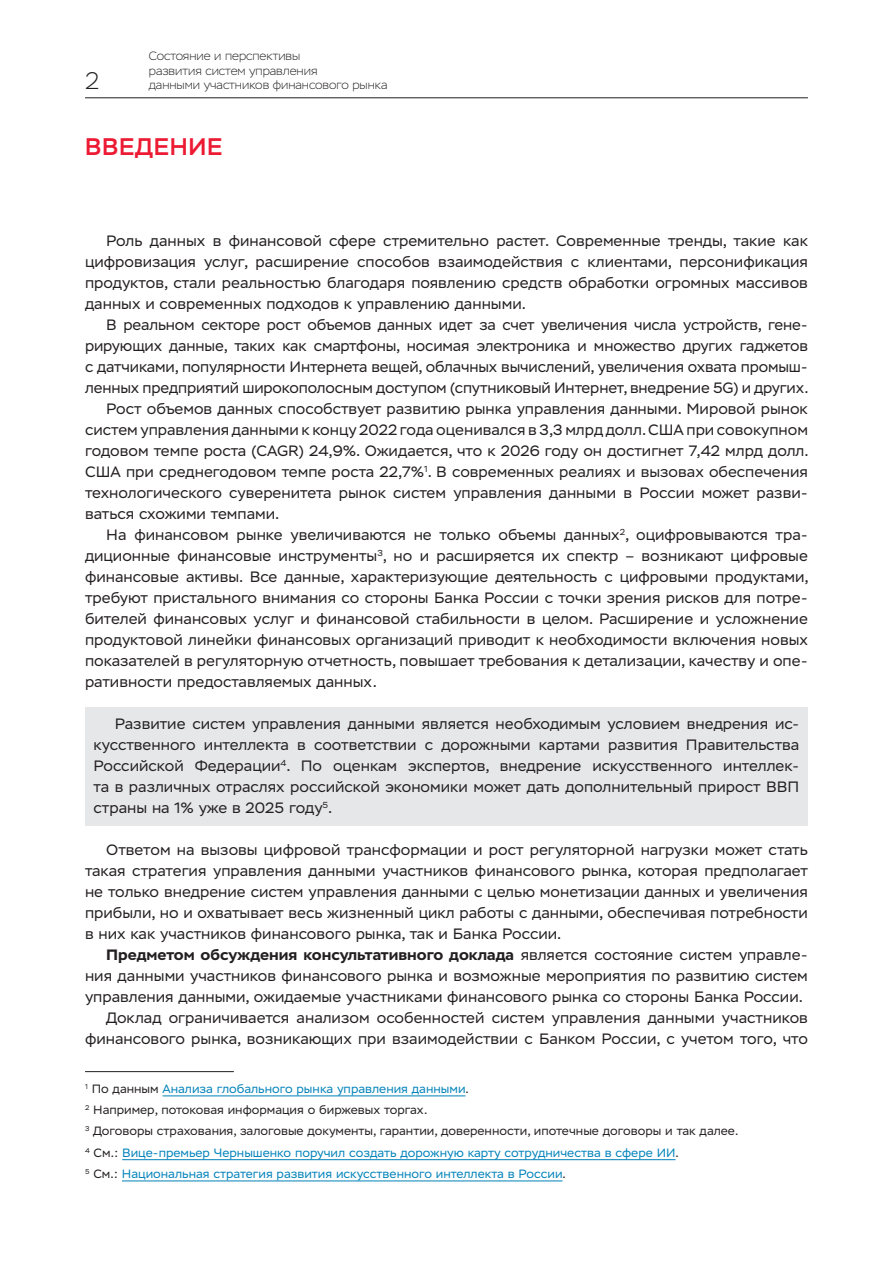
<style>
.page{position:relative;width:893px;height:1263px;background:#fff}
.page>*{position:absolute;margin:0;border:0;box-sizing:border-box;transform-origin:0 0}
.t1{font:500 24px "Stem";letter-spacing:.03em;color:#ed1a33}
.t2{font:200 24px "Stem";color:#231f20}
.t3{font:15px/21px "Stem Text";color:#231f20;text-align:justify}
.t4{font:700 15px "Stem Text";color:#231f20}
.t5{font:12px/21.3px "Stem Text";color:#0082ba}
.t6{font:200 12px/14.4px "Stem";color:#231f20}
.s1{font-weight:400}
.s2{color:#231f20}
</style>
<div class="page">
<hr style="left:85px;top:98px;width:723px;height:1px;background:#231f20">
<div style="left:85px;top:707px;width:723px;height:119px;background:#e6e7e9"></div>
<hr style="left:85px;top:1071px;width:149px;height:1px;background:#231f20">
<hr style="left:163px;top:1096px;width:303px;height:1px;background:#0082ba">
<hr style="left:122px;top:1159px;width:553px;height:1px;background:#0082ba">
<hr style="left:122px;top:1181px;width:441px;height:1px;background:#0082ba">
<h1 class="t2" style="left:85px;top:67px;width:16px">2</h1>
<p class="t6" style="left:149px;top:49px;width:240px">Состояние и перспективы<br>развития систем управления<br>данными участников финансового рынка</p>
<h1 class="t1" style="left:85px;top:132px;width:139px">ВВЕДЕНИЕ</h1>
<p class="t3" style="left:85px;top:230px;width:724px;text-indent:21px">Роль данных в финансовой сфере стремительно растет. Современные тренды, такие как цифровизация услуг, расширение способов взаимодействия с клиентами, персонификация продуктов, стали реальностью благодаря появлению средств обработки огромных массивов данных и современных подходов к управлению данными.</p>
<p class="t3" style="left:106px;top:314px;width:703px">В реальном секторе рост объемов данных идет за счет увеличения числа устройств, гене-</p>
<p class="t3" style="left:85px;top:335px;width:724px">рирующих данные, таких как смартфоны, носимая электроника и множество других гаджетов</p>
<p class="t3" style="left:85px;top:356px;width:724px">с датчиками, популярности Интернета вещей, облачных вычислений, увеличения охвата промыш-</p>
<p class="t3" style="left:85px;top:377px;width:725px">ленных предприятий широкополосным доступом (спутниковый Интернет, внедрение 5G) и других.</p>
<p class="t3" style="left:106px;top:398px;width:703px">Рост объемов данных способствует развитию рынка управления данными. Мировой рынок</p>
<p class="t3" style="left:85px;top:419px;width:724px">систем управления данными к концу 2022 года оценивался в 3,3 млрд долл. США при совокупном</p>
<p class="t3" style="left:85px;top:440px;width:725px">годовом темпе роста (CAGR) 24,9%. Ожидается, что к 2026 году он достигнет 7,42 млрд долл.</p>
<p class="t3" style="left:85px;top:461px;width:724px">США при среднегодовом темпе роста 22,7%<sup>1</sup>. В современных реалиях и вызовах обеспечения</p>
<p class="t3" style="left:85px;top:482px;width:724px">технологического суверенитета рынок систем управления данными в России может разви-</p>
<p class="t3" style="left:85px;top:503px;width:196px">ваться схожими темпами.</p>
<p class="t3" style="left:106px;top:524px;width:703px">На финансовом рынке увеличиваются не только объемы данных<sup>2</sup>, оцифровываются тра-</p>
<p class="t3" style="left:85px;top:545px;width:724px">диционные финансовые инструменты<sup>3</sup>, но и расширяется их спектр – возникают цифровые</p>
<p class="t3" style="left:85px;top:566px;width:725px">финансовые активы. Все данные, характеризующие деятельность с цифровыми продуктами,</p>
<p class="t3" style="left:85px;top:587px;width:724px">требуют пристального внимания со стороны Банка России с точки зрения рисков для потре-</p>
<p class="t3" style="left:85px;top:608px;width:724px">бителей финансовых услуг и финансовой стабильности в целом. Расширение и усложнение</p>
<p class="t3" style="left:85px;top:629px;width:724px">продуктовой линейки финансовых организаций приводит к необходимости включения новых</p>
<p class="t3" style="left:85px;top:650px;width:724px">показателей в регуляторную отчетность, повышает требования к детализации, качеству и опе-</p>
<p class="t3" style="left:85px;top:671px;width:293px">ративности предоставляемых данных.</p>
<p class="t3" style="left:94px;top:713px;width:707px;text-indent:21px">Развитие систем управления данными является необходимым условием внедрения ис&shy;кусственного интеллекта в соответствии с дорожными картами развития Правительства Российской Федерации<sup>4</sup>. По оценкам экспертов, внедрение искусственного интеллек&shy;та в различных отраслях российской экономики может дать дополнительный прирост ВВП страны на 1% уже в 2025 году<sup>5</sup>.</p>
<p class="t3" style="left:85px;top:840px;width:724px;text-indent:21px">Ответом на вызовы цифровой трансформации и рост регуляторной нагрузки может стать такая стратегия управления данными участников финансового рынка, которая предполагает не только внедрение систем управления данными с целью монетизации данных и увеличения прибыли, но и охватывает весь жизненный цикл работы с данными, обеспечивая потребности в них как участников финансового рынка, так и Банка России.</p>
<p class="t4" style="left:106px;top:945px;width:703px">Предметом обсуждения консультативного доклада <span class="s1">является состояние систем управле-</span></p>
<p class="t3" style="left:85px;top:966px;width:724px">ния данными участников финансового рынка и возможные мероприятия по развитию систем</p>
<p class="t3" style="left:85px;top:987px;width:719px">управления данными, ожидаемые участниками финансового рынка со стороны Банка России.</p>
<p class="t3" style="left:106px;top:1008px;width:703px">Доклад ограничивается анализом особенностей систем управления данными участников</p>
<p class="t3" style="left:85px;top:1029px;width:724px">финансового рынка, возникающих при взаимодействии с Банком России, с учетом того, что</p>
<p class="t5" style="left:85px;top:1078px;width:655px"><sup>1</sup> <span class="s2">По данным</span> Анализа глобального рынка управления данными<span class="s2">.<br></span><sup>2</sup> <span class="s2">Например, потоковая информация о биржевых торгах.<br></span><sup>3</sup> <span class="s2">Договоры страхования, залоговые документы, гарантии, доверенности, ипотечные договоры и так далее.<br></span><sup>4</sup> <span class="s2">См.:</span> Вице-премьер Чернышенко поручил создать дорожную карту сотрудничества в сфере ИИ<span class="s2">.<br></span><sup>5</sup> <span class="s2">См.:</span> Национальная стратегия развития искусственного интеллекта в России<span class="s2">.</span></p>
</div>
